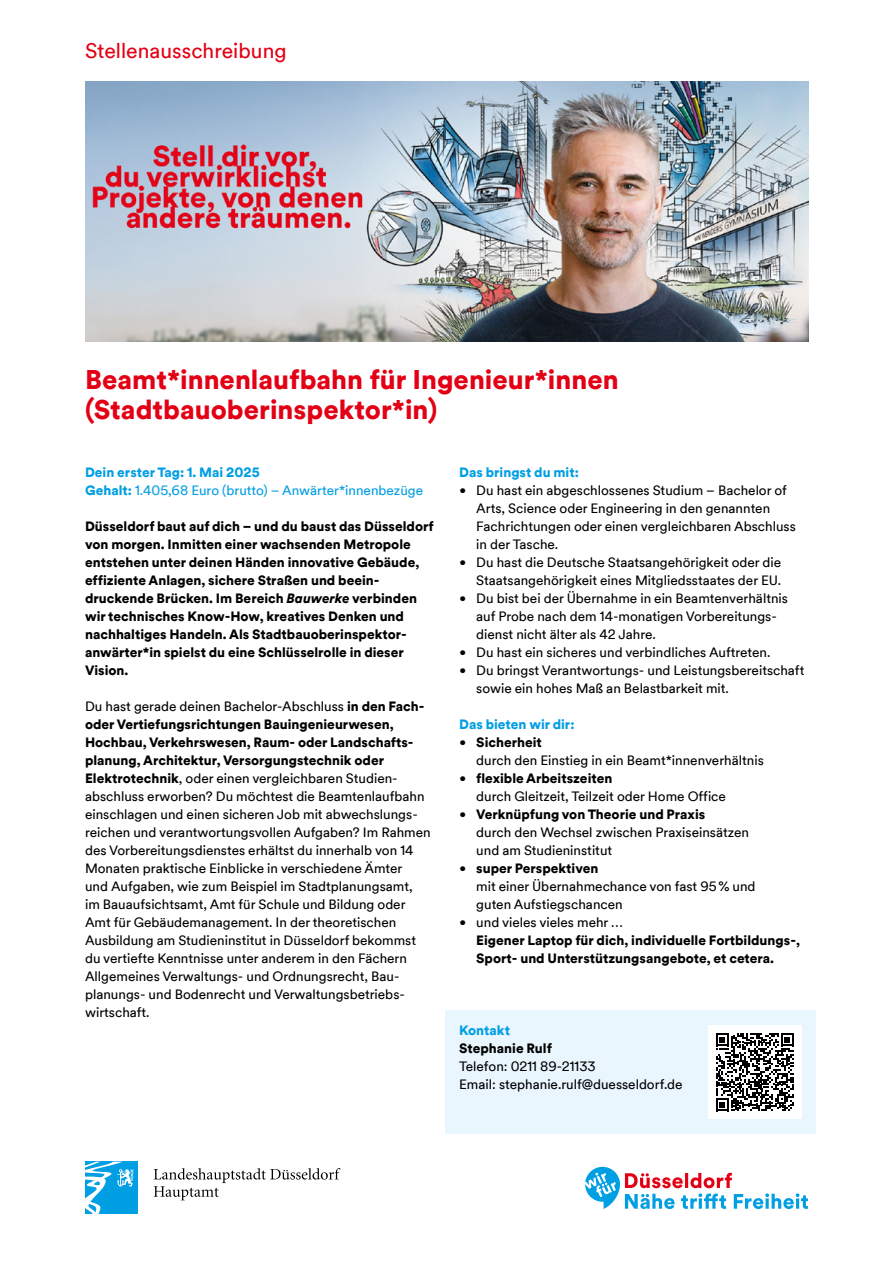
<style>
.page{position:relative;width:893px;height:1263px;background:#fff}
.page>*{position:absolute;margin:0;border:0;box-sizing:border-box;transform-origin:0 0}
.Ü1{font:900 27px/30px "Duesseldorf Circular TT";color:#e30015}
.Ü1-2{font:21px "Duesseldorf Circular TT";color:#e30015}
.Fließtext{font:13.5px/18px "Duesseldorf Circular TT";color:#000}
.Liste_Einzug_4_mm{font:13.5px/18px "Duesseldorf Circular TT";color:#000}
.Fließtext-2{font:900 13.5px/18px "Duesseldorf Circular TT";color:#000}
.Liste_Einzug_4_mm-2{font:900 13.5px/18px "Duesseldorf Circular TT";color:#000}
.Zwischenheadline_blau{font:13.5px/18px "Duesseldorf Circular TT";color:#009ee3}
.Zwischenheadline_blau-2{font:900 13.5px "Duesseldorf Circular TT";color:#009ee3}
.s1{font-weight:900}
.s2{font-style:italic}
.s3{font-family:"Verdana"}
.s4{font-family:"Verdana";font-weight:400}
.s5{font-weight:400}
.s6{font-weight:900;color:#009ee3}
</style>
<div class="page">
<div style="left:446px;top:1010px;width:370px;height:123px;background:#eaf6fe"></div>
<img style="left:86px;top:81px;width:722px;height:261px">
<div style="left:85px;top:1161px;width:53px;height:53px;background:#009ee3"></div>
<svg style="left:85px;top:1161px;width:48px;height:53px"></svg>
<svg style="left:154px;top:1168px;width:186px;height:32px"></svg>
<svg style="left:585px;top:1167px;width:223px;height:42px"></svg>
<div style="left:708px;top:1025px;width:93px;height:94px;background:#fff"></div>
<svg style="left:716px;top:1033px;width:78px;height:78px"></svg>
<h1 class="Ü1-2" style="left:85px;top:37px;width:203px">Stellenausschreibung</h1>
<h1 class="Ü1" style="left:85px;top:364px;width:535px">Beamt*innenlaufbahn für Ingenieur*innen (Stadtbauoberinspektor*in)</h1>
<p class="Zwischenheadline_blau" style="left:85px;top:462px;width:340px"><span class="s1">Dein erster Tag: 1. Mai 2025<br>Gehalt:</span> 1.405,68 Euro (brutto) – Anwärter*innenbezüge</p>
<p class="Fließtext-2" style="left:85px;top:517px;width:350px">Düsseldorf baut auf dich – und du baust das Düsseldorf von morgen. Inmitten einer wachsenden Metropole entstehen unter deinen Händen innovative Gebäude, effiziente Anlagen, sichere Straßen und beein&shy;druckende Brücken. Im Bereich <span class="s2">Bauwerke</span> verbinden wir technisches Know-How, kreatives Denken und nachhaltiges Handeln. Als Stadtbauoberinspektor&shy;anwärter*in spielst du eine Schlüsselrolle in dieser Vision.</p>
<p class="Fließtext" style="left:85px;top:696px;width:347px">Du hast gerade deinen Bachelor-Abschluss <span class="s1">in den Fach&shy;oder Vertiefungsrichtungen Bauingenieurwesen, Hochbau, Verkehrswesen, Raum- oder Landschafts&shy;planung, Architektur, Versorgungstechnik oder Elektrotechnik</span>, oder einen vergleichbaren Studien&shy;abschluss erworben? Du möchtest die Beamtenlaufbahn einschlagen und einen sicheren Job mit abwechslungs&shy;reichen und verantwortungsvollen Aufgaben? Im Rahmen des Vorbereitungsdienstes erhältst du innerhalb von 14<br>Monaten praktische Einblicke in verschiedene Ämter<br>und Aufgaben, wie zum Beispiel im Stadtplanungsamt, im Bauaufsichtsamt, Amt für Schule und Bildung oder Amt für Gebäudemanagement. In der theoretischen Ausbildung am Studieninstitut in Düsseldorf bekommst du vertiefte Kenntnisse unter anderem in den Fächern Allgemeines Verwaltungs- und Ordnungsrecht, Bau&shy;planungs- und Bodenrecht und Verwaltungsbetriebs&shy;wirtschaft.</p>
<p class="Zwischenheadline_blau-2" style="left:459px;top:463px;width:121px">Das bringst du mit:</p>
<p class="Liste_Einzug_4_mm" style="left:476px;top:480px;width:321px;text-indent:-17px"><span class="s3">•</span> Du hast ein abgeschlossenes Studium – Bachelor of Arts, Science oder Engineering in den genannten Fachrichtungen oder einen vergleichbaren Abschluss in der Tasche.</p>
<p class="Liste_Einzug_4_mm" style="left:459px;top:552px;width:324px;text-align:right"><span class="s3">•</span> Du hast die Deutsche Staatsangehörigkeit oder die<br>Staatsangehörigkeit eines Mitgliedsstaates der EU.</p>
<p class="Liste_Einzug_4_mm" style="left:476px;top:588px;width:313px;text-indent:-17px"><span class="s3">•</span> Du bist bei der Übernahme in ein Beamtenverhältnis auf Probe nach dem 14-monatigen Vorbereitungs&shy;dienst nicht älter als 42 Jahre.</p>
<p class="Liste_Einzug_4_mm" style="left:459px;top:642px;width:313px"><span class="s3">•</span> Du hast ein sicheres und verbindliches Auftreten.</p>
<p class="Liste_Einzug_4_mm" style="left:476px;top:660px;width:330px;text-indent:-17px"><span class="s3">•</span> Du bringst Verantwortungs- und Leistungsbereitschaft sowie ein hohes Maß an Belastbarkeit mit.</p>
<p class="Zwischenheadline_blau-2" style="left:459px;top:715px;width:117px">Das bieten wir dir:</p>
<p class="Liste_Einzug_4_mm" style="left:476px;top:732px;width:289px;text-indent:-17px"><span class="s3">•</span> <span class="s1">Sicherheit<br></span>durch den Einstieg in ein Beamt*innenverhältnis</p>
<p class="Liste_Einzug_4_mm" style="left:476px;top:768px;width:251px;text-indent:-17px"><span class="s3">•</span> <span class="s1">flexible Arbeitszeiten<br></span>durch Gleitzeit, Teilzeit oder Home Office</p>
<p class="Liste_Einzug_4_mm" style="left:476px;top:804px;width:274px;text-indent:-17px"><span class="s3">•</span> <span class="s1">Verknüpfung von Theorie und Praxis<br></span>durch den Wechsel zwischen Praxiseinsätzen und am Studieninstitut</p>
<p class="Liste_Einzug_4_mm" style="left:476px;top:858px;width:281px;text-indent:-17px"><span class="s3">•</span> <span class="s1">super Perspektiven<br></span>mit einer Übernahmechance von fast 95% und guten Aufstiegschancen</p>
<p class="Liste_Einzug_4_mm-2" style="left:476px;top:913px;width:325px;text-indent:-17px"><span class="s4">•</span> <span class="s5">und vieles vieles mehr …<br></span>Eigener Laptop für dich, individuelle Fortbildungs-,<br>Sport- und Unterstützungsangebote, et cetera.</p>
<p class="Fließtext" style="left:459px;top:1020px;width:225px"><span class="s6">Kontakt<br></span><span class="s1">Stephanie Rulf<br></span>Telefon: 0211 89-21133<br>Email: stephanie.rulf@duesseldorf.de</p>
</div>
